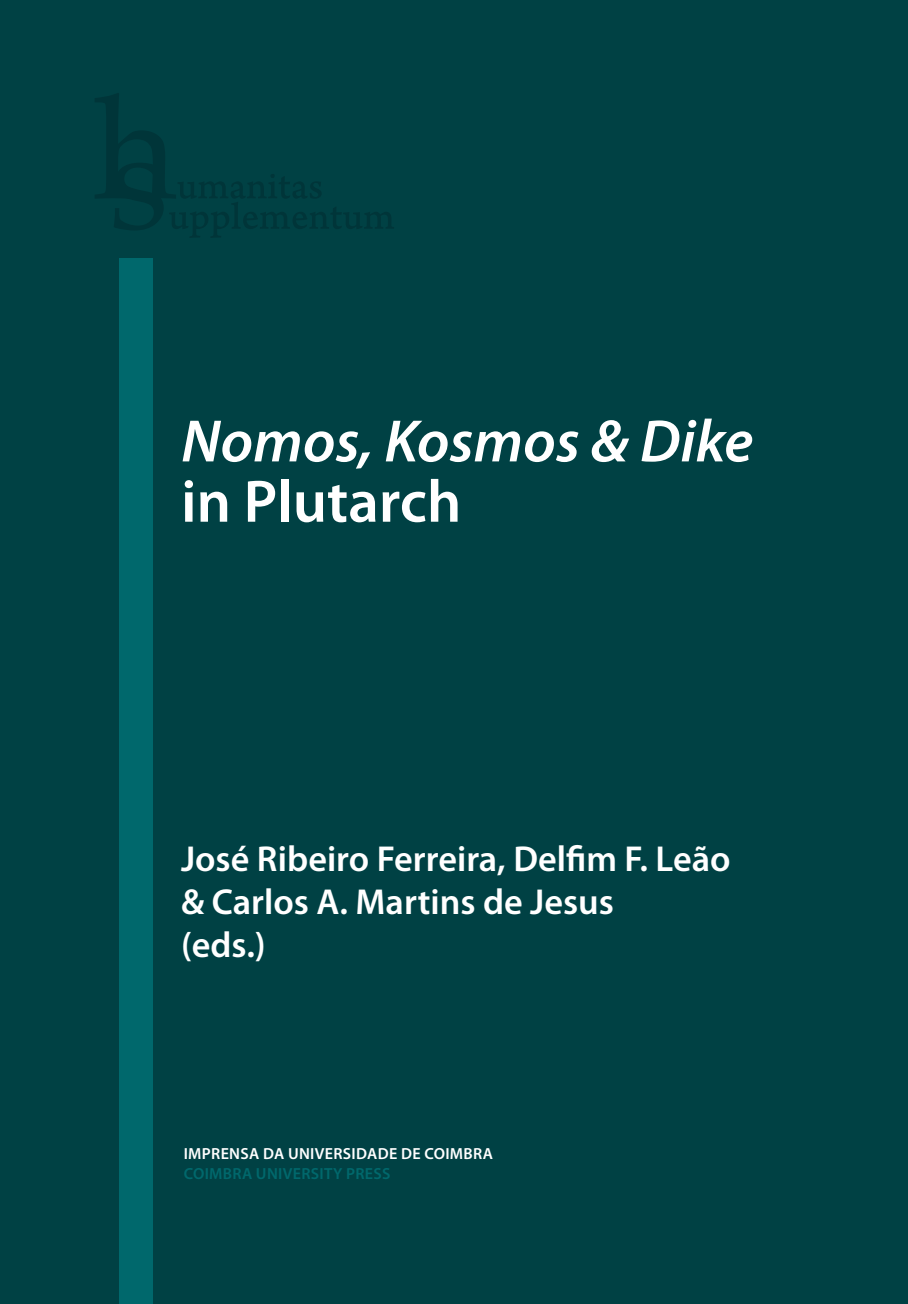
<style>
.page{position:relative;width:908px;height:1304px;background:#fff}
.page>*{position:absolute;margin:0;border:0;box-sizing:border-box;transform-origin:0 0}
.t1{font:italic 600 60.4px/60.4px "Myriad Pro";color:#fff}
.t2{font:600 36.2px/43.4px "Myriad Pro";color:#fff}
.t3{font:600 16px/19.2px "Myriad Pro";letter-spacing:.02em;color:#fff}
.s1{font-style:normal}
.s2{color:#00686c}
</style>
<div class="page">
<div style="left:0;top:0;width:907px;height:1304px;background:#004144"></div>
<svg style="left:95px;top:93px;width:299px;height:145px"></svg>
<div style="left:119px;top:259px;width:33px;height:1045px;background:#00686c"></div>
<p class="t1" style="left:181px;top:409px;width:573px">Nomos, Kosmos &amp; Dike <span class="s1">in Plutarch</span></p>
<p class="t2" style="left:181px;top:836px;width:551px">José Ribeiro Ferreira, Delfim F. Leão &amp; Carlos A. Martins de Jesus<br>(eds.)</p>
<p class="t3" style="left:183px;top:1144px;width:311px">IMPRENSA DA UNIVERSIDADE DE COIMBRA<br><span class="s2">COIMBRA UNIVERSITY PRESS</span></p>
</div>
